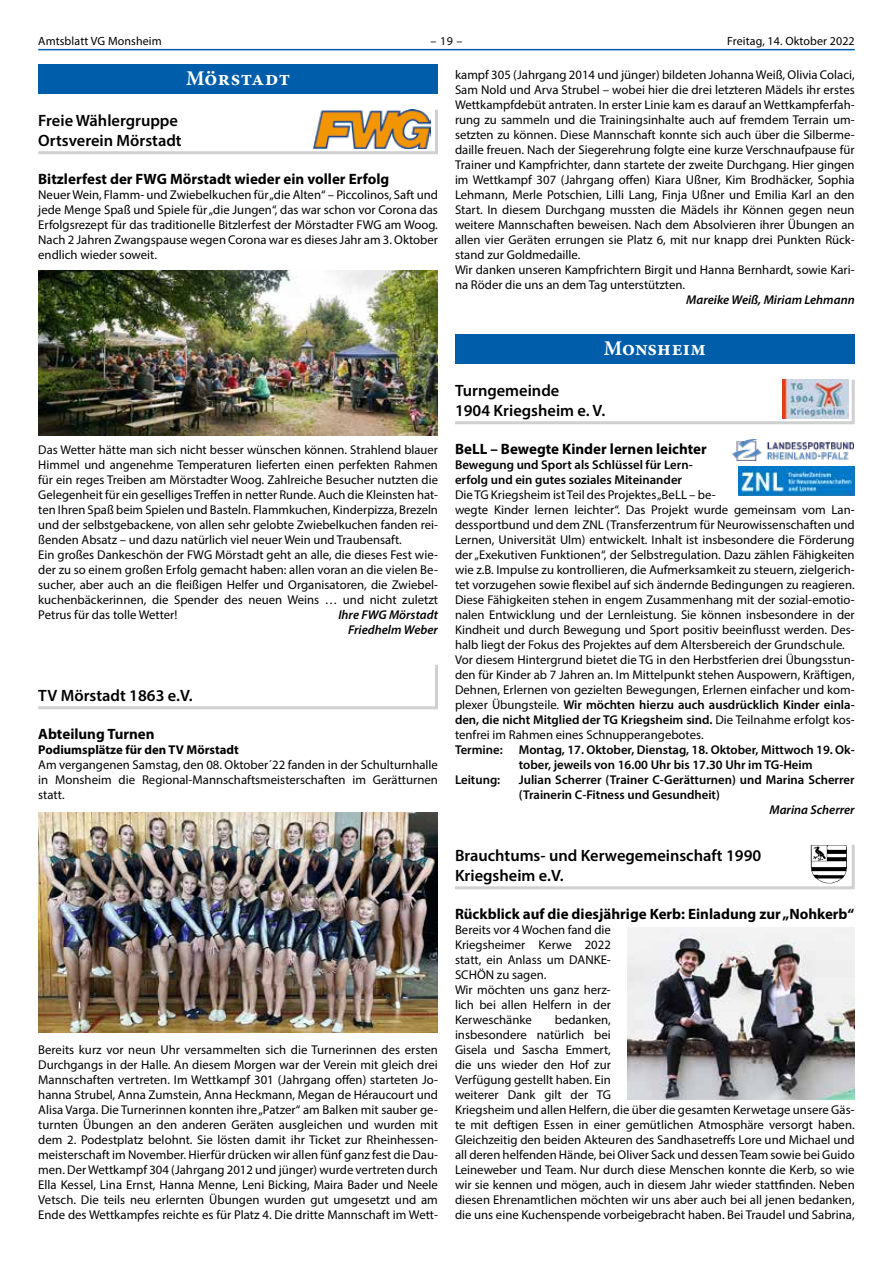
<style>
.page{position:relative;width:893px;height:1263px;background:#fff}
.page>*{position:absolute;margin:0;border:0;box-sizing:border-box;transform-origin:0 0}
.t1{font:700 20.85px "Minion Pro";letter-spacing:.02em;color:#fff}
.t2{font:600 16.5px/19.5px "Myriad Pro";color:#000}
.t3{font:700 15px "Myriad Pro";color:#000}
.t4{font:12.75px/15px "Myriad Pro";color:#000}
.t5{font:600 12.75px/15px "Myriad Pro";color:#000}
.t6{font:italic 600 12.75px/15px "Myriad Pro";color:#000;text-align:right}
.t7{font:700 12.75px "Myriad Pro";color:#000}
.t8{font:12px "Myriad Pro";letter-spacing:.01em;color:#000}
.s1{font-weight:600}
</style>
<div class="page">
<hr style="left:38px;top:49px;width:817px;height:1px;background:#005da9">
<div style="left:38px;top:64px;width:400px;height:29px;background:#005da9"></div>
<svg style="left:38px;top:665px;width:400px;height:45px"></svg>
<img style="left:38px;top:812px;width:400px;height:220px">
<svg style="left:38px;top:109px;width:400px;height:46px"></svg>
<img style="left:313px;top:109px;width:117px;height:39px">
<img style="left:38px;top:271px;width:400px;height:165px">
<div style="left:455px;top:334px;width:400px;height:29px;background:#005da9"></div>
<img style="left:628px;top:927px;width:227px;height:172px">
<svg style="left:455px;top:845px;width:400px;height:45px"></svg>
<img style="left:809px;top:845px;width:38px;height:38px">
<svg style="left:455px;top:379px;width:400px;height:46px"></svg>
<img style="left:782px;top:379px;width:66px;height:39px">
<img style="left:733px;top:439px;width:120px;height:21px">
<img style="left:738px;top:466px;width:117px;height:29px">
<p class="t8" style="left:38px;top:34px;width:125px">Amtsblatt VG Monsheim</p>
<p class="t8" style="left:431px;top:34px;width:33px">– 19 –</p>
<p class="t8" style="left:727px;top:34px;width:129px">Freitag, 14. Oktober 2022</p>
<h1 class="t1" style="left:186px;top:64px;width:105px">Mörstadt</h1>
<p class="t4" style="left:455px;top:67px;width:401px">kampf 305 (Jahrgang 2014 und jünger) bildeten Johanna Weiß, Olivia Colaci, Sam Nold und Arva Strubel – wobei hier die drei letzteren Mädels ihr erstes Wettkampfdebüt antraten. In erster Linie kam es darauf an Wettkampferfah&shy;rung zu sammeln und die Trainingsinhalte auch auf fremdem Terrain um&shy;setzten zu können. Diese Mannschaft konnte sich auch über die Silberme&shy;daille freuen. Nach der Siegerehrung folgte eine kurze Verschnaufpause für Trainer und Kampfrichter, dann startete der zweite Durchgang. Hier gingen im Wettkampf 307 (Jahrgang offen) Kiara Ußner, Kim Brodhäcker, Sophia Lehmann, Merle Potschien, Lilli Lang, Finja Ußner und Emilia Karl an den Start. In diesem Durchgang mussten die Mädels ihr Können gegen neun weitere Mannschaften beweisen. Nach dem Absolvieren ihrer Übungen an allen vier Geräten errungen sie Platz 6, mit nur knapp drei Punkten Rück&shy;stand zur Goldmedaille.<br>Wir danken unseren Kampfrichtern Birgit und Hanna Bernhardt, sowie Kari&shy;na Röder die uns an dem Tag unterstützten.</p>
<p class="t6" style="left:686px;top:292px;width:170px">Mareike Weiß, Miriam Lehmann</p>
<p class="t2" style="left:38px;top:110px;width:145px">Freie Wählergruppe<br>Ortsverein Mörstadt</p>
<p class="t3" style="left:38px;top:169px;width:353px">Bitzlerfest der FWG Mörstadt wieder ein voller Erfolg</p>
<p class="t4" style="left:38px;top:187px;width:401px;text-align:justify">Neuer Wein, Flamm- und Zwiebelkuchen für „die Alten“ – Piccolinos, Saft und jede Menge Spaß und Spiele für „die Jungen“, das war schon vor Corona das Erfolgsrezept für das traditionelle Bitzlerfest der Mörstadter FWG am Woog.<br>Nach 2 Jahren Zwangspause wegen Corona war es dieses Jahr am 3. Oktober endlich wieder soweit.</p>
<p class="t4" style="left:38px;top:442px;width:401px">Das Wetter hätte man sich nicht besser wünschen können. Strahlend blauer Himmel und angenehme Temperaturen lieferten einen perfekten Rahmen für ein reges Treiben am Mörstadter Woog. Zahlreiche Besucher nutzten die Gelegenheit für ein geselliges Treffen in netter Runde. Auch die Kleinsten hat&shy;ten Ihren Spaß beim Spielen und Basteln. Flammkuchen, Kinderpizza, Brezeln und der selbstgebackene, von allen sehr gelobte Zwiebelkuchen fanden rei&shy;ßenden Absatz – und dazu natürlich viel neuer Wein und Traubensaft.<br>Ein großes Dankeschön der FWG Mörstadt geht an alle, die dieses Fest wie&shy;der zu so einem großen Erfolg gemacht haben: allen voran an die vielen Be&shy;sucher, aber auch an die fleißigen Helfer und Organisatoren, die Zwiebel&shy;kuchenbäckerinnen, die Spender des neuen Weins … und nicht zuletzt Petrus für das tolle Wetter!</p>
<p class="t6" style="left:338px;top:607px;width:101px">Ihre FWG Mörstadt<br>Friedhelm Weber</p>
<p class="t2" style="left:38px;top:685px;width:156px">TV Mörstadt 1863 e.V.</p>
<p class="t3" style="left:38px;top:724px;width:118px">Abteilung Turnen</p>
<p class="t7" style="left:38px;top:742px;width:202px">Podiumsplätze für den TV Mörstadt</p>
<p class="t4" style="left:38px;top:757px;width:401px;text-align:justify">Am vergangenen Samstag, den 08. Oktober´22 fanden in der Schulturnhalle in Monsheim die Regional-Mannschaftsmeisterschaften im Gerätturnen statt.</p>
<p class="t4" style="left:38px;top:1042px;width:401px;text-align:justify">Bereits kurz vor neun Uhr versammelten sich die Turnerinnen des ersten Durchgangs in der Halle. An diesem Morgen war der Verein mit gleich drei Mannschaften vertreten. Im Wettkampf 301 (Jahrgang offen) starteten Jo&shy;hanna Strubel, Anna Zumstein, Anna Heckmann, Megan de Héraucourt und Alisa Varga. Die Turnerinnen konnten ihre „Patzer“ am Balken mit sauber ge&shy;turnten Übungen an den anderen Geräten ausgleichen und wurden mit dem 2. Podestplatz belohnt. Sie lösten damit ihr Ticket zur Rheinhessen&shy;meisterschaft im November. Hierfür drücken wir allen fünf ganz fest die Dau&shy;men. Der Wettkampf 304 (Jahrgang 2012 und jünger) wurde vertreten durch Ella Kessel, Lina Ernst, Hanna Menne, Leni Bicking, Maira Bader und Neele Vetsch. Die teils neu erlernten Übungen wurden gut umgesetzt und am Ende des Wettkampfes reichte es für Platz 4. Die dritte Mannschaft im Wett-</p>
<h1 class="t1" style="left:604px;top:334px;width:104px">Monsheim</h1>
<p class="t2" style="left:455px;top:380px;width:152px">Turngemeinde<br>1904 Kriegsheim e. V.</p>
<p class="t3" style="left:455px;top:439px;width:253px">BeLL – Bewegte Kinder lernen leichter</p>
<p class="t5" style="left:455px;top:457px;width:238px">Bewegung und Sport als Schlüssel für Lern&shy;erfolg und ein gutes soziales Miteinander</p>
<p class="t4" style="left:455px;top:487px;width:401px">Die TG Kriegsheim ist Teil des Projektes „BeLL – be-<br>wegte Kinder lernen leichter“. Das Projekt wurde gemeinsam vom Lan&shy;dessportbund und dem ZNL (Transferzentrum für Neurowissenschaften und Lernen, Universität Ulm) entwickelt. Inhalt ist insbesondere die Förderung der „Exekutiven Funktionen“, der Selbstregulation. Dazu zählen Fähigkeiten wie z.B. Impulse zu kontrollieren, die Aufmerksamkeit zu steuern, zielgerich&shy;tet vorzugehen sowie flexibel auf sich ändernde Bedingungen zu reagieren.<br>Diese Fähigkeiten stehen in engem Zusammenhang mit der sozial-emotio&shy;nalen Entwicklung und der Lernleistung. Sie können insbesondere in der Kindheit und durch Bewegung und Sport positiv beeinflusst werden. Des&shy;halb liegt der Fokus des Projektes auf dem Altersbereich der Grundschule.<br>Vor diesem Hintergrund bietet die TG in den Herbstferien drei Übungsstun&shy;den für Kinder ab 7 Jahren an. Im Mittelpunkt stehen Auspowern, Kräftigen, Dehnen, Erlernen von gezielten Bewegungen, Erlernen einfacher und kom&shy;plexer Übungsteile. <span class="s1">Wir möchten hierzu auch ausdrücklich Kinder einla&shy;den, die nicht Mitglied der TG Kriegsheim sind.</span> Die Teilnahme erfolgt kos&shy;tenfrei im Rahmen eines Schnupperangebotes.</p>
<p class="t5" style="left:455px;top:742px;width:49px">Termine:</p>
<p class="t5" style="left:519px;top:742px;width:337px">Montag, 17. Oktober, Dienstag, 18. Oktober, Mittwoch 19. Ok&shy;tober, jeweils von 16.00 Uhr bis 17.30 Uhr im TG-Heim</p>
<p class="t5" style="left:455px;top:772px;width:47px">Leitung:</p>
<p class="t5" style="left:519px;top:772px;width:337px">Julian Scherrer (Trainer C-Gerätturnen) und Marina Scherrer (Trainerin C-Fitness und Gesundheit)</p>
<p class="t6" style="left:769px;top:802px;width:87px">Marina Scherrer</p>
<p class="t2" style="left:455px;top:845px;width:308px">Brauchtums- und Kerwegemeinschaft 1990<br>Kriegsheim e.V.</p>
<p class="t3" style="left:455px;top:904px;width:401px">Rückblick auf die diesjährige Kerb: Einladung zur „Nohkerb“</p>
<p class="t4" style="left:455px;top:922px;width:157px">Bereits vor 4 Wochen fand die<br>Kriegsheimer Kerwe 2022 statt, ein Anlass um DANKE-<br>SCHÖN zu sagen.<br>Wir möchten uns ganz herz&shy;lich bei allen Helfern in der<br>Kerweschänke</p>
<p class="t4" style="left:455px;top:1012px;width:401px;text-indent:100px">bedanken,<br>insbesondere natürlich bei<br>Gisela und Sascha Emmert,<br>die uns wieder den Hof zur<br>Verfügung gestellt haben. Ein<br>weiterer Dank gilt der TG<br>Kriegsheim und allen Helfern, die über die gesamten Kerwetage unsere Gäs&shy;te mit deftigen Essen in einer gemütlichen Atmosphäre versorgt haben.<br>Gleichzeitig den beiden Akteuren des Sandhasetreffs Lore und Michael und all deren helfenden Hände, bei Oliver Sack und dessen Team sowie bei Guido Leineweber und Team. Nur durch diese Menschen konnte die Kerb, so wie wir sie kennen und mögen, auch in diesem Jahr wieder stattfinden. Neben diesen Ehrenamtlichen möchten wir uns aber auch bei all jenen bedanken, die uns eine Kuchenspende vorbeigebracht haben. Bei Traudel und Sabrina,</p>
</div>
